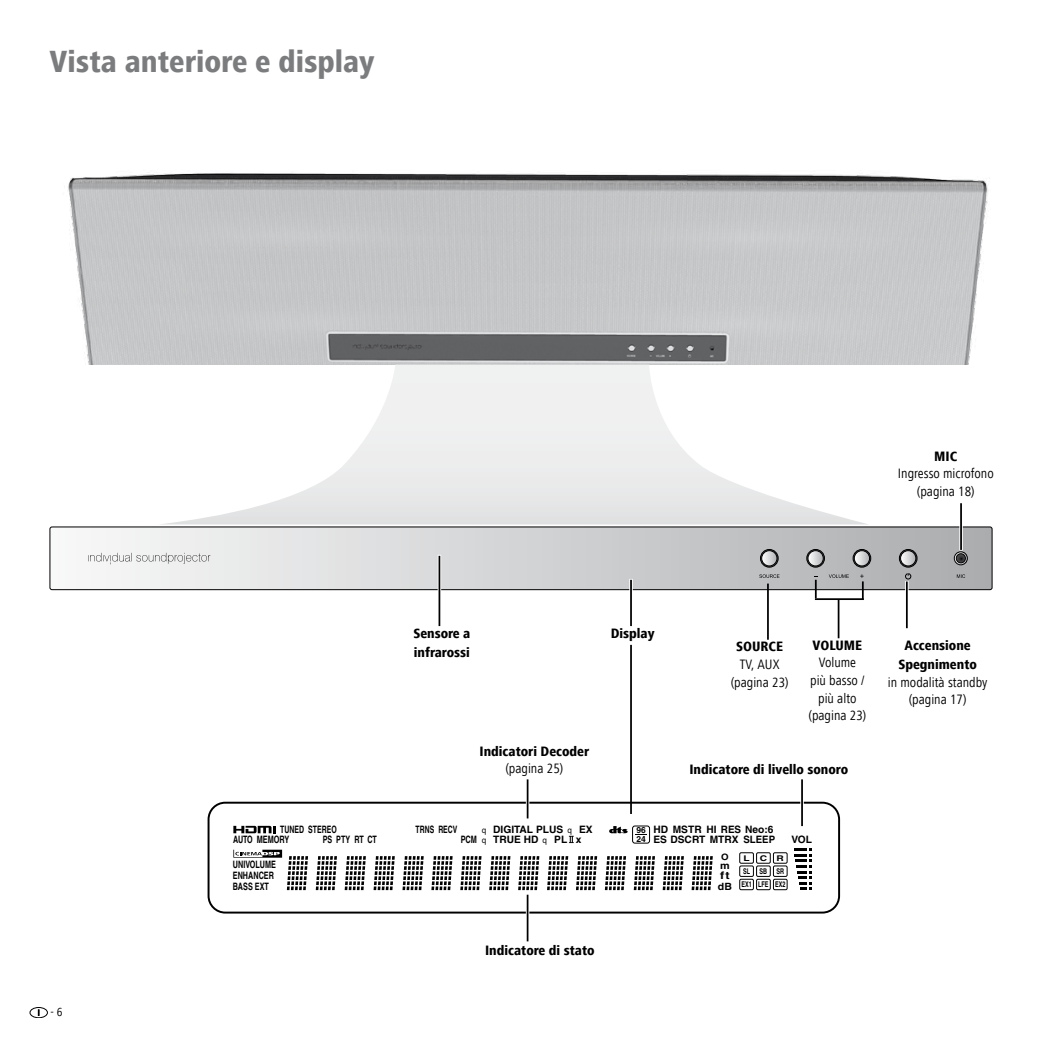
<style>
.page{position:relative;width:1042px;height:1042px;background:#fff}
.page>*{position:absolute;margin:0;border:0;box-sizing:border-box;transform-origin:0 0}
.Titel_1{font:800 condensed 31.5px "Frutiger Next LT";color:#7b7c7e}
.Fliesstext_8Pt{font:800 condensed 14px "Frutiger Next LT";color:#000}
.Fliesstext_8Pt-2{font:condensed 14px/17.5px "Frutiger Next LT";color:#000;text-align:center}
.t1{font:condensed 12.25px "Frutiger Next LT";color:#000}
.t2{font:700 10.33px "Helvetica";color:#000;scale:1.2 1}
.t3{font:700 10.15px/10px "Helvetica";color:#000}
.t4{font:700 10.15px/10.8px "Helvetica";color:#000;scale:.71 1}
.t5{font:700 10.15px "Helvetica";color:#000;scale:.7 1}
.t6{font:700 10.15px "Helvetica";color:#000;scale:.68 1}
.t7{font:700 10.15px "Helvetica";color:#000;scale:.67 1}
.t8{font:700 10.15px "Helvetica";color:#000;scale:.72 1}
.t9{font:700 9.97px "Helvetica";color:#000;scale:1.05 1}
.t10{font:700 9.8px "Helvetica";color:#000;scale:1.1 1}
.t11{font:700 8.75px "Helvetica";color:#000;scale:1.1 1}
.t12{font:700 8.4px "Helvetica";color:#000}
.t13{font:700 7.88px/13.3px "Helvetica";color:#000;scale:1.3 1}
.s1{font-family:"HAV";font-weight:400;font-size:9.1px}
.s2{font-size:8.4px}
</style>
<div class="page">
<img style="left:68px;top:173px;width:922px;height:191px">
<svg style="left:158px;top:364px;width:711px;height:160px"></svg>
<svg style="left:50px;top:527px;width:942px;height:63px"></svg>
<div style="left:50px;top:527px;width:942px;height:63px;border:1px solid #000;border-radius:2px"></div>
<div style="left:899px;top:549px;width:18px;height:18px;background:#171717;border:1px solid #000;border-radius:50%"></div>
<div style="left:760px;top:549px;width:18px;height:18px;background:#191919;border:1px solid #000;border-radius:50%"></div>
<div style="left:807px;top:549px;width:17px;height:18px;background:#161616;border:1px solid #000;border-radius:50%"></div>
<svg style="left:808px;top:551px;width:15px;height:15px"></svg>
<div style="left:808px;top:550px;width:15px;height:16px;border:1px solid #000;border-radius:50%"></div>
<svg style="left:761px;top:551px;width:16px;height:15px"></svg>
<div style="left:761px;top:550px;width:16px;height:16px;border:1px solid #000;border-radius:50%"></div>
<svg style="left:853px;top:549px;width:18px;height:18px"></svg>
<svg style="left:854px;top:551px;width:15px;height:15px"></svg>
<div style="left:854px;top:550px;width:15px;height:16px;border:1px solid #000;border-radius:50%"></div>
<svg style="left:900px;top:551px;width:16px;height:15px"></svg>
<div style="left:900px;top:550px;width:16px;height:16px;border:1px solid #000;border-radius:50%"></div>
<svg style="left:954px;top:552px;width:13px;height:13px"></svg>
<div style="left:956px;top:554px;width:9px;height:9px;border:1px solid #000;border-radius:50%"></div>
<svg style="left:905px;top:573px;width:6px;height:6px"></svg>
<svg style="left:957px;top:574px;width:8px;height:4px"></svg>
<svg style="left:759px;top:574px;width:20px;height:4px"></svg>
<svg style="left:829px;top:574px;width:20px;height:4px"></svg>
<svg style="left:88px;top:553px;width:122px;height:11px"></svg>
<svg style="left:316px;top:856px;width:21px;height:34px"></svg>
<svg style="left:345px;top:856px;width:21px;height:34px"></svg>
<svg style="left:373px;top:856px;width:22px;height:34px"></svg>
<svg style="left:402px;top:856px;width:22px;height:34px"></svg>
<svg style="left:431px;top:856px;width:21px;height:34px"></svg>
<svg style="left:460px;top:856px;width:21px;height:34px"></svg>
<svg style="left:489px;top:856px;width:21px;height:34px"></svg>
<svg style="left:518px;top:856px;width:21px;height:34px"></svg>
<svg style="left:547px;top:856px;width:21px;height:34px"></svg>
<svg style="left:576px;top:856px;width:21px;height:34px"></svg>
<svg style="left:605px;top:856px;width:21px;height:34px"></svg>
<svg style="left:634px;top:856px;width:21px;height:34px"></svg>
<svg style="left:663px;top:856px;width:21px;height:34px"></svg>
<svg style="left:691px;top:856px;width:22px;height:34px"></svg>
<svg style="left:794px;top:848px;width:17px;height:42px"></svg>
<div style="left:739px;top:852px;width:15px;height:11px;border:1px solid #000"></div>
<div style="left:756px;top:852px;width:14px;height:11px;border:1px solid #000"></div>
<div style="left:773px;top:852px;width:14px;height:11px;border:1px solid #000"></div>
<div style="left:739px;top:865px;width:15px;height:12px;border:1px solid #000"></div>
<div style="left:756px;top:865px;width:14px;height:12px;border:1px solid #000"></div>
<div style="left:773px;top:865px;width:14px;height:12px;border:1px solid #000"></div>
<div style="left:739px;top:879px;width:15px;height:11px;border:1px solid #000"></div>
<div style="left:756px;top:879px;width:14px;height:11px;border:1px solid #000"></div>
<div style="left:773px;top:879px;width:14px;height:11px;border:1px solid #000"></div>
<svg style="left:609px;top:826px;width:19px;height:7px"></svg>
<div style="left:632px;top:825px;width:18px;height:18px;border:1px solid #000;border-radius:2px"></div>
<svg style="left:635px;top:834px;width:12px;height:1px"></svg>
<svg style="left:569px;top:836px;width:5px;height:7px"></svg>
<svg style="left:216px;top:801px;width:92px;height:89px"></svg>
<div style="left:208px;top:802px;width:632px;height:111px;border:2px solid #000;border-radius:17px"></div>
<svg style="left:30px;top:1007px;width:17px;height:10px"></svg>
<div style="left:30px;top:1007px;width:18px;height:11px;border:1px solid #000;border-radius:50%"></div>
<hr style="left:905px;top:581px;width:3px;height:48px;background:#fff">
<hr style="left:906px;top:581px;width:1px;height:47px;background:#000">
<hr style="left:837px;top:599px;width:2px;height:39px;background:#000">
<svg style="left:860px;top:574px;width:4px;height:26px"></svg>
<svg style="left:814px;top:576px;width:3px;height:22px"></svg>
<hr style="left:815px;top:598px;width:48px;height:2px;background:#000">
<hr style="left:767px;top:583px;width:2px;height:57px;background:#000">
<svg style="left:629px;top:579px;width:4px;height:48px"></svg>
<hr style="left:630px;top:580px;width:2px;height:46px;background:#000">
<hr style="left:438px;top:555px;width:3px;height:72px;background:#fff">
<hr style="left:438px;top:556px;width:2px;height:70px;background:#000">
<hr style="left:630px;top:645px;width:2px;height:169px;background:#000">
<svg style="left:959px;top:526px;width:4px;height:24px"></svg>
<hr style="left:960px;top:503px;width:2px;height:47px;background:#000">
<hr style="left:800px;top:779px;width:4px;height:47px;background:#fff">
<hr style="left:526px;top:779px;width:3px;height:39px;background:#fff">
<hr style="left:801px;top:779px;width:2px;height:47px;background:#000">
<hr style="left:527px;top:779px;width:1px;height:39px;background:#000">
<hr style="left:526px;top:894px;width:3px;height:48px;background:#fff">
<hr style="left:527px;top:894px;width:1px;height:47px;background:#000">
<p class="Titel_1" style="left:50px;top:44px;width:327px">Vista anteriore e display</p>
<p class="t1" style="left:51px;top:1005px;width:14px">- 6</p>
<p class="Fliesstext_8Pt" style="left:934px;top:448px;width:25px">MIC</p>
<p class="Fliesstext_8Pt-2" style="left:898px;top:465px;width:97px">Ingresso microfono</p>
<p class="Fliesstext_8Pt-2" style="left:917px;top:483px;width:59px">(pagina 18)</p>
<p class="Fliesstext_8Pt" style="left:413px;top:625px;width:59px">Sensore a</p>
<p class="Fliesstext_8Pt" style="left:611px;top:625px;width:45px">Display</p>
<p class="Fliesstext_8Pt" style="left:414px;top:644px;width:57px">infrarossi</p>
<p class="Fliesstext_8Pt" style="left:736px;top:638px;width:49px">SOURCE</p>
<p class="Fliesstext_8Pt-2" style="left:740px;top:655px;width:41px">TV, AUX</p>
<p class="Fliesstext_8Pt-2" style="left:731px;top:673px;width:59px">(pagina 23)</p>
<p class="Fliesstext_8Pt" style="left:812px;top:637px;width:51px">VOLUME</p>
<p class="Fliesstext_8Pt-2" style="left:819px;top:654px;width:39px">Volume</p>
<p class="Fliesstext_8Pt-2" style="left:810px;top:672px;width:56px">più basso / più alto</p>
<p class="Fliesstext_8Pt-2" style="left:808px;top:707px;width:59px">(pagina 23)</p>
<p class="Fliesstext_8Pt" style="left:479px;top:743px;width:111px">Indicatori Decoder</p>
<p class="Fliesstext_8Pt-2" style="left:505px;top:760px;width:59px">(pagina 25)</p>
<p class="Fliesstext_8Pt" style="left:689px;top:762px;width:160px">Indicatore di livello sonoro</p>
<p class="t3" style="left:482px;top:824px;width:113px"><span class="s1">q</span> DIGITAL PLUS <span class="s1">q</span> EX <span class="s1">q</span> TRUE HD <span class="s1">q</span> PL x</p>
<p class="t6" style="left:280px;top:823px;width:85px">TUNED STEREO</p>
<p class="t7" style="left:416px;top:823px;width:64px">TRNS RECV</p>
<p class="t3" style="left:636px;top:824px;width:139px"><span class="s2">96</span> HD MSTR HI RES Neo:6</p>
<p class="t12" style="left:636px;top:834px;width:11px">24</p>
<p class="t5" style="left:233px;top:833px;width:82px">AUTO MEMORY</p>
<p class="t4" style="left:233px;top:859px;width:62px">UNIVOLUME<br>ENHANCER<br>BASS EXT</p>
<p class="t5" style="left:323px;top:833px;width:79px">PS PTY RT CT</p>
<p class="t8" style="left:461px;top:833px;width:24px">PCM</p>
<p class="t3" style="left:653px;top:834px;width:123px">ES DSCRT MTRX SLEEP</p>
<p class="t3" style="left:791px;top:834px;width:22px">VOL</p>
<p class="t11" style="left:721px;top:851px;width:8px">O</p>
<p class="t10" style="left:720px;top:859px;width:10px">m</p>
<p class="t2" style="left:720px;top:869px;width:9px">ft</p>
<p class="t9" style="left:718px;top:880px;width:15px">dB</p>
<p class="t13" style="left:741px;top:851px;width:35px;text-indent:18px">C R<br>SL SB SR<br>EX1 LFE EX2</p>
<p class="t13" style="left:743px;top:851px;width:6px">L</p>
<p class="Fliesstext_8Pt" style="left:485px;top:942px;width:111px">Indicatore di stato</p>
<p class="Fliesstext_8Pt" style="left:904px;top:637px;width:68px">Accensione</p>
<p class="Fliesstext_8Pt" style="left:898px;top:656px;width:80px">Spegnimento</p>
<p class="Fliesstext_8Pt-2" style="left:888px;top:673px;width:101px">in modalità standby</p>
<p class="Fliesstext_8Pt-2" style="left:909px;top:691px;width:59px">(pagina 17)</p>
</div>
